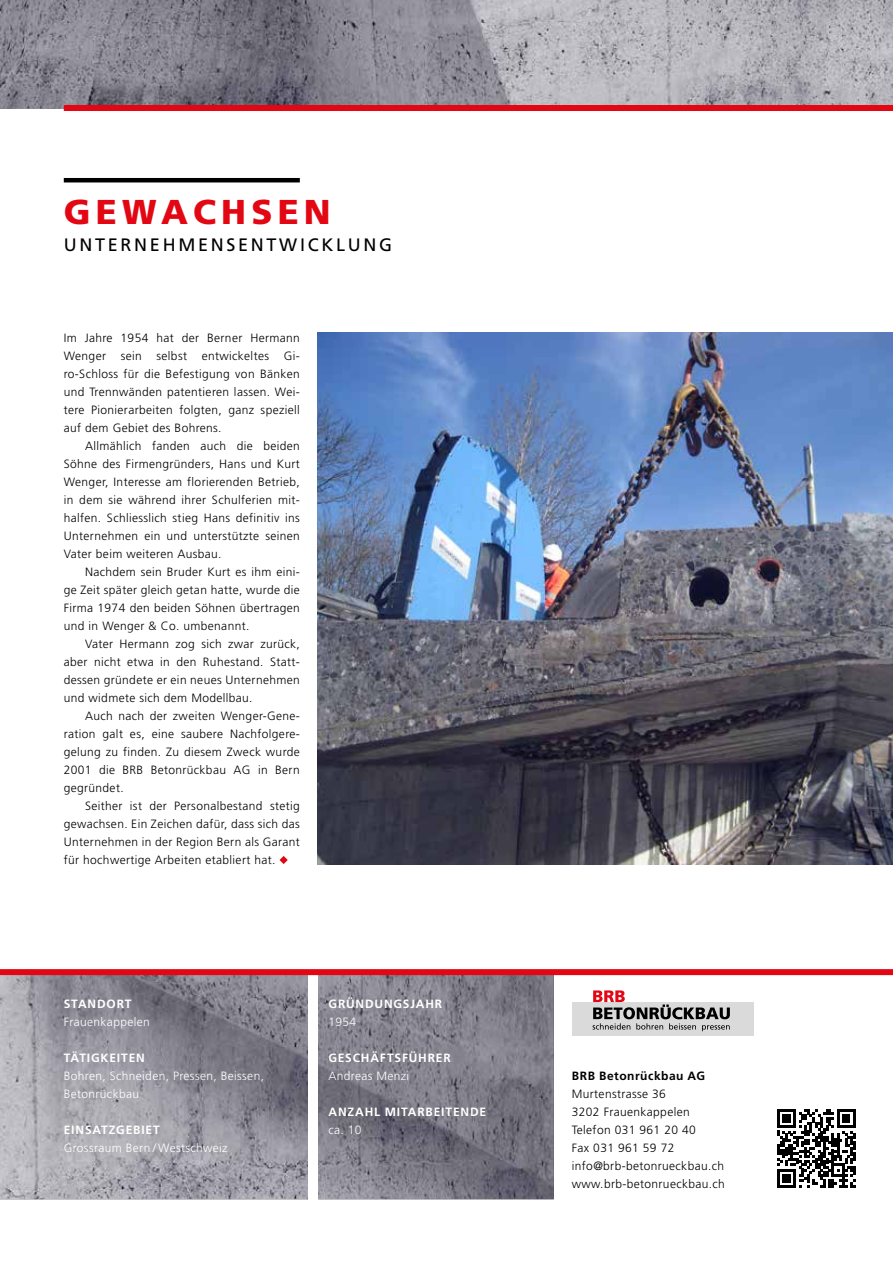
<style>
.page{position:relative;width:893px;height:1263px;background:#fff}
.page>*{position:absolute;margin:0;border:0;box-sizing:border-box;transform-origin:0 0}
.t1{font:900 34.5px "Frutiger LT Std";letter-spacing:.15em;color:#e30613}
.t2{font:18px "Frutiger LT Std";letter-spacing:.15em;color:#000}
.t3{font:300 12px/18px "Frutiger LT Std";letter-spacing:.03em;color:#000;text-align:justify}
.t4{font:300 12px/18px "Frutiger LT Std";letter-spacing:.03em;color:#fff}
.t5{font:700 12px "Frutiger LT Std";letter-spacing:.07em;color:#fff}
.t6{font:700 12px "Frutiger LT Std";letter-spacing:.045em;color:#000}
</style>
<div class="page">
<img style="left:0;top:0;width:893px;height:108px">
<img style="left:0;top:975px;width:554px;height:224px">
<div style="left:309px;top:966px;width:9px;height:244px;background:#fff"></div>
<div style="left:64px;top:105px;width:829px;height:6px;background:#e30613"></div>
<svg style="left:280px;top:856px;width:8px;height:8px"></svg>
<div style="left:0;top:969px;width:893px;height:6px;background:#e30613"></div>
<img style="left:318px;top:333px;width:575px;height:531px">
<div style="left:572px;top:1002px;width:182px;height:33px;background:#dadada"></div>
<svg style="left:593px;top:990px;width:137px;height:41px"></svg>
<hr style="left:64px;top:178px;width:236px;height:4px;background:#000">
<svg style="left:777px;top:1109px;width:79px;height:79px"></svg>
<h1 class="t1" style="left:64px;top:191px;width:268px">GEWACHSEN</h1>
<h2 class="t2" style="left:64px;top:234px;width:330px">UNTERNEHMENSENTWICKLUNG</h2>
<p class="t3" style="left:64px;top:329px;width:238px">Im Jahre 1954 hat der Berner Hermann Wenger sein selbst entwickeltes Gi&shy;ro-Schloss für die Befestigung von Bänken und Trennwänden patentieren lassen. Wei&shy;tere Pionierarbeiten folgten, ganz speziell auf dem Gebiet des Bohrens.</p>
<p class="t3" style="left:64px;top:437px;width:238px;text-indent:21px">Allmählich fanden auch die beiden Söhne des Firmengründers, Hans und Kurt Wenger, Interesse am florierenden Betrieb, in dem sie während ihrer Schulferien mit&shy;halfen. Schliesslich stieg Hans definitiv ins Unternehmen ein und unterstützte seinen Vater beim weiteren Ausbau.</p>
<p class="t3" style="left:64px;top:563px;width:238px;text-indent:21px">Nachdem sein Bruder Kurt es ihm eini&shy;ge Zeit später gleich getan hatte, wurde die Firma 1974 den beiden Söhnen übertragen und in Wenger &amp; Co. umbenannt.</p>
<p class="t3" style="left:64px;top:635px;width:238px;text-indent:21px">Vater Hermann zog sich zwar zurück, aber nicht etwa in den Ruhestand. Statt&shy;dessen gründete er ein neues Unternehmen und widmete sich dem Modellbau.</p>
<p class="t3" style="left:64px;top:707px;width:238px;text-indent:21px">Auch nach der zweiten Wenger-Gene&shy;ration galt es, eine saubere Nachfolgere&shy;gelung zu finden. Zu diesem Zweck wurde 2001 die BRB Betonrückbau AG in Bern gegründet.</p>
<p class="t3" style="left:64px;top:797px;width:238px;text-indent:21px">Seither ist der Personalbestand stetig gewachsen. Ein Zeichen dafür, dass sich das Unternehmen in der Region Bern als Garant für hochwertige Arbeiten etabliert hat.</p>
<p class="t5" style="left:64px;top:997px;width:69px">STANDORT</p>
<p class="t4" style="left:64px;top:1013px;width:88px">Frauenkappelen</p>
<p class="t5" style="left:64px;top:1051px;width:83px">TÄTIGKEITEN</p>
<p class="t4" style="left:64px;top:1067px;width:202px">Bohren, Schneiden, Pressen, Beissen,<br>Betonrückbau</p>
<p class="t5" style="left:64px;top:1123px;width:98px">EINSATZGEBIET</p>
<p class="t4" style="left:64px;top:1139px;width:165px">Grossraum Bern / Westschweiz</p>
<p class="t5" style="left:328px;top:997px;width:115px">GRÜNDUNGSJAHR</p>
<p class="t4" style="left:328px;top:1013px;width:29px">1954</p>
<p class="t5" style="left:328px;top:1051px;width:124px">GESCHÄFTSFÜHRER</p>
<p class="t4" style="left:328px;top:1067px;width:82px">Andreas Menzi</p>
<p class="t5" style="left:328px;top:1105px;width:159px">ANZAHL MITARBEITENDE</p>
<p class="t4" style="left:328px;top:1121px;width:35px">ca. 10</p>
<p class="t6" style="left:572px;top:1069px;width:135px">BRB Betonrückbau AG</p>
<p class="t3" style="left:572px;top:1085px;width:154px;text-align:left">Murtenstrasse 36<br>3202 Frauenkappelen<br>Telefon 031 961 20 40<br>Fax 031 961 59 72 info@brb-betonrueckbau.ch www.brb-betonrueckbau.ch</p>
</div>
